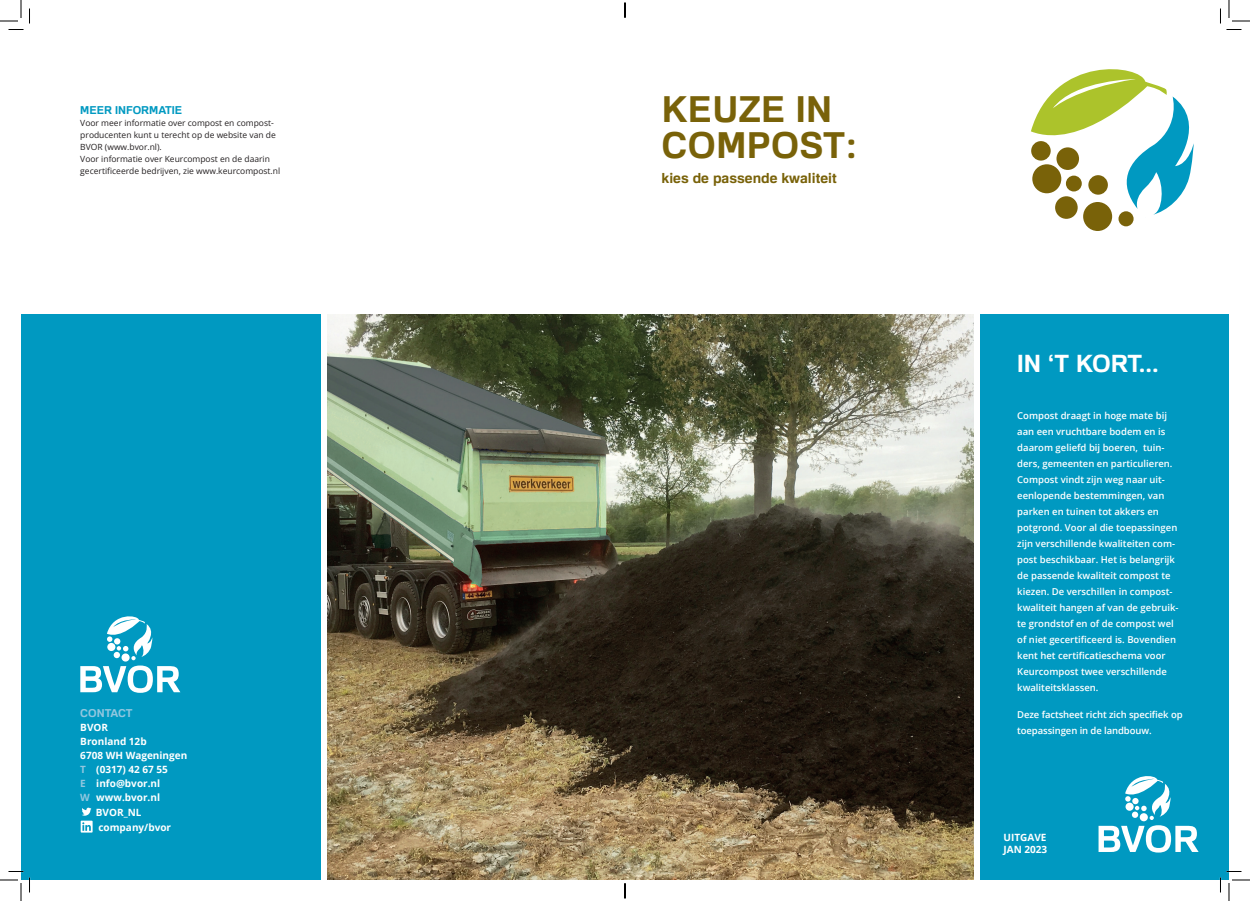
<style>
.page{position:relative;width:1250px;height:901px;background:#fff}
.page>*{position:absolute;margin:0;border:0;box-sizing:border-box;transform-origin:0 0}
.t1{font:700 36px/36px "Familiar Pro";letter-spacing:.01em;color:#796209}
.t2{font:700 24px "Familiar Pro";letter-spacing:-.01em;color:#fff}
.t3{font:700 14px "Familiar Pro";color:#796209}
.t4{font:700 11px "Familiar Pro";color:#0099c1}
.t5{font:700 11px "Familiar Pro";letter-spacing:-.01em;color:#92c7df}
.t6{font:700 10px/14px "Open Sans";color:#fff}
.t7{font:600 9.5px/16px "Open Sans";color:#fff}
.t8{font:8.5px/12px "Open Sans";color:#231f20}
.s1{color:#92c7df}
</style>
<div class="page">
<div style="left:980px;top:315px;width:249px;height:565px;background:#0099c1"></div>
<svg style="left:1098px;top:776px;width:100px;height:76px"></svg>
<div style="left:21px;top:315px;width:299px;height:565px;background:#0099c1"></div>
<svg style="left:80px;top:616px;width:100px;height:77px"></svg>
<img style="left:327px;top:315px;width:646px;height:565px">
<div style="left:1083px;top:202px;width:29px;height:29px;background:#796209;border-radius:50%"></div>
<div style="left:1118px;top:211px;width:15px;height:15px;background:#796209;border-radius:50%"></div>
<svg style="left:1031px;top:69px;width:163px;height:149px"></svg>
<svg style="left:81px;top:808px;width:12px;height:24px"></svg>
<svg style="left:0;top:0;width:30px;height:30px"></svg>
<svg style="left:0;top:871px;width:30px;height:30px"></svg>
<svg style="left:1220px;top:0;width:30px;height:30px"></svg>
<svg style="left:1219px;top:871px;width:31px;height:30px"></svg>
<svg style="left:624px;top:3px;width:2px;height:15px"></svg>
<svg style="left:624px;top:883px;width:2px;height:15px"></svg>
<p class="t4" style="left:80px;top:103px;width:103px">MEER INFORMATIE</p>
<p class="t8" style="left:80px;top:116px;width:201px">Voor meer informatie over compost en compost&shy;producenten kunt u terecht op de website van de BVOR (www.bvor.nl).<br>Voor informatie over Keurcompost en de daarin gecertificeerde bedrijven, zie www.keurcompost.nl</p>
<p class="t5" style="left:80px;top:706px;width:54px">CONTACT</p>
<p class="t6" style="left:80px;top:720px;width:108px">BVOR<br>Bronland 12b<br>6708 WH Wageningen<br><span class="s1">T</span> (0317) 42 67 55<br><span class="s1">E</span> info@bvor.nl<br><span class="s1">W</span> www.bvor.nl</p>
<p class="t6" style="left:96px;top:804px;width:77px;line-height:15px">BVOR_NL company/bvor</p>
<h1 class="t1" style="left:661px;top:91px;width:197px">KEUZE IN<br>COMPOST:</h1>
<h3 class="t3" style="left:661px;top:170px;width:177px">kies de passende kwaliteit</h3>
<h2 class="t2" style="left:1017px;top:349px;width:143px">IN ‘T KORT...</h2>
<p class="t7" style="left:1017px;top:407px;width:163px">Compost draagt in hoge mate bij aan een vruchtbare bodem en is daarom geliefd bij boeren, tuin&shy;ders, gemeenten en particulieren.<br>Compost vindt zijn weg naar uit&shy;eenlopende bestemmingen, van parken en tuinen tot akkers en potgrond. Voor al die toepassingen zijn verschillende kwaliteiten com&shy;post beschikbaar. Het is belangrijk de passende kwaliteit compost te kiezen. De verschillen in compost&shy;kwaliteit hangen af van de gebruik&shy;te grondstof en of de compost wel of niet gecertificeerd is. Bovendien kent het certificatieschema voor<br>Keurcompost twee verschillende kwaliteitsklassen.</p>
<p class="t7" style="left:1017px;top:706px;width:167px">Deze factsheet richt zich specifiek op toepassingen in de landbouw.</p>
<p class="t6" style="left:1003px;top:831px;width:45px;line-height:12px">UITGAVE<br>JAN 2023</p>
</div>
